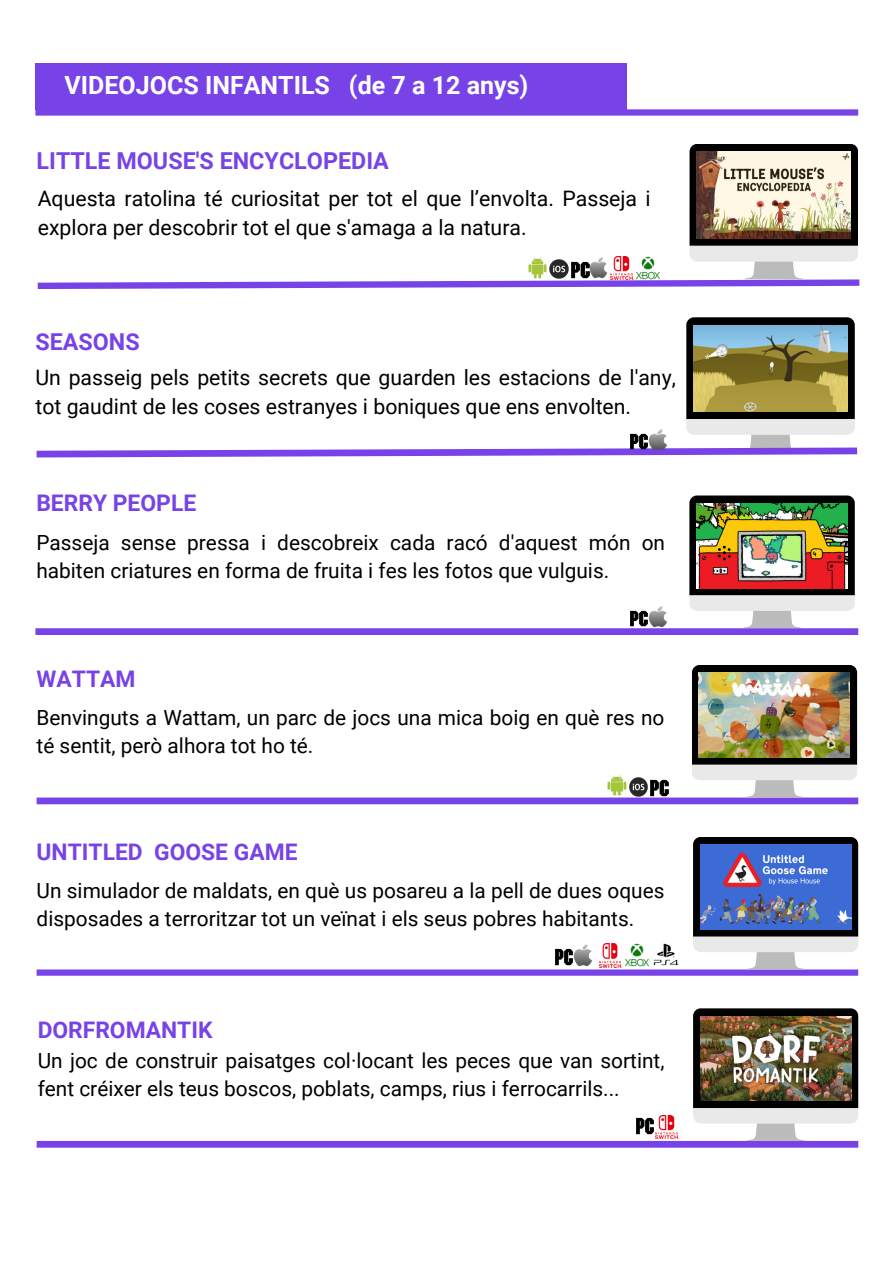
<style>
.page{position:relative;width:894px;height:1264px;background:#fff}
.page>*{position:absolute;margin:0;border:0;box-sizing:border-box;transform-origin:0 0}
.t1{font:700 25.05px "Roboto";color:#fff}
.t2{font:700 23.25px "Roboto";color:#7843e6}
.t3{font:700 22.8px "Roboto";color:#7843e6}
.t4{font:21.3px/28.7px "Roboto";color:#010101}
.t5{font:20.85px/28px "Roboto";color:#010101}
</style>
<div class="page">
<div style="left:35px;top:63px;width:591px;height:46px;background:#7843e6"></div>
<div style="left:35px;top:109px;width:822px;height:7px;background:#7843e6"></div>
<svg style="left:37px;top:144px;width:823px;height:145px"></svg>
<img style="left:696px;top:152px;width:154px;height:86px">
<svg style="left:36px;top:317px;width:822px;height:141px"></svg>
<div style="left:35px;top:628px;width:823px;height:7px;background:#7843e6"></div>
<svg style="left:689px;top:495px;width:165px;height:133px"></svg>
<img style="left:696px;top:503px;width:151px;height:85px">
<div style="left:37px;top:797px;width:821px;height:7px;background:#7843e6"></div>
<svg style="left:692px;top:665px;width:164px;height:132px"></svg>
<img style="left:698px;top:672px;width:151px;height:85px">
<div style="left:37px;top:969px;width:820px;height:6px;background:#7843e6"></div>
<svg style="left:693px;top:837px;width:164px;height:132px"></svg>
<img style="left:699px;top:844px;width:151px;height:85px">
<div style="left:37px;top:1140px;width:821px;height:7px;background:#7843e6"></div>
<svg style="left:693px;top:1008px;width:165px;height:132px"></svg>
<img style="left:699px;top:1016px;width:151px;height:84px">
<img style="left:570px;top:261px;width:17px;height:17px">
<img style="left:587px;top:257px;width:46px;height:23px">
<img style="left:547px;top:257px;width:23px;height:23px">
<img style="left:528px;top:257px;width:18px;height:21px">
<img style="left:635px;top:257px;width:25px;height:23px">
<img style="left:629px;top:433px;width:17px;height:17px">
<img style="left:646px;top:428px;width:23px;height:23px">
<img style="left:630px;top:610px;width:16px;height:17px">
<img style="left:646px;top:606px;width:22px;height:21px">
<img style="left:650px;top:779px;width:19px;height:17px">
<img style="left:627px;top:777px;width:22px;height:21px">
<img style="left:607px;top:775px;width:18px;height:21px">
<img style="left:555px;top:948px;width:16px;height:17px">
<img style="left:571px;top:944px;width:22px;height:22px">
<img style="left:599px;top:943px;width:22px;height:24px">
<img style="left:625px;top:943px;width:24px;height:23px">
<img style="left:653px;top:943px;width:25px;height:23px">
<img style="left:636px;top:1117px;width:18px;height:17px">
<img style="left:655px;top:1115px;width:23px;height:23px">
<h4 class="t1" style="left:64px;top:71px;width:465px">VIDEOJOCS INFANTILS (de 7 a 12 anys)</h4>
<h3 class="t2" style="left:37px;top:148px;width:353px">LITTLE MOUSE'S ENCYCLOPEDIA</h3>
<p class="t4" style="left:38px;top:185px;width:614px">Aquesta ratolina té curiositat per tot el que l’envolta. Passeja i explora per descobrir tot el que s'amaga a la natura.</p>
<p class="t2" style="left:35px;top:328px;width:106px">SEASONS</p>
<p class="t4" style="left:35px;top:364px;width:641px">Un passeig pels petits secrets que guarden les estacions de l'any, tot gaudint de les coses estranyes i boniques que ens envolten.</p>
<p class="t3" style="left:36px;top:490px;width:161px">BERRY PEOPLE</p>
<p class="t5" style="left:36px;top:528px;width:630px">Passeja sense pressa i descobreix cada racó d'aquest món on habiten criatures en forma de fruita i fes les fotos que vulguis.</p>
<p class="t3" style="left:37px;top:666px;width:100px">WATTAM</p>
<p class="t5" style="left:37px;top:704px;width:629px">Benvinguts a Wattam, un parc de jocs una mica boig en què res no té sentit, però alhora tot ho té.</p>
<p class="t3" style="left:37px;top:838px;width:262px">UNTITLED GOOSE GAME</p>
<h1 class="t5" style="left:37px;top:876px;width:629px">Un simulador de maldats, en què us posareu a la pell de dues oques disposades a terroritzar tot un veïnat i els seus pobres habitants.</h1>
<p class="t3" style="left:38px;top:1016px;width:176px">DORFROMANTIK</p>
<p class="t5" style="left:38px;top:1046px;width:628px">Un joc de construir paisatges col·locant les peces que van sortint, fent créixer els teus boscos, poblats, camps, rius i ferrocarrils...</p>
</div>
